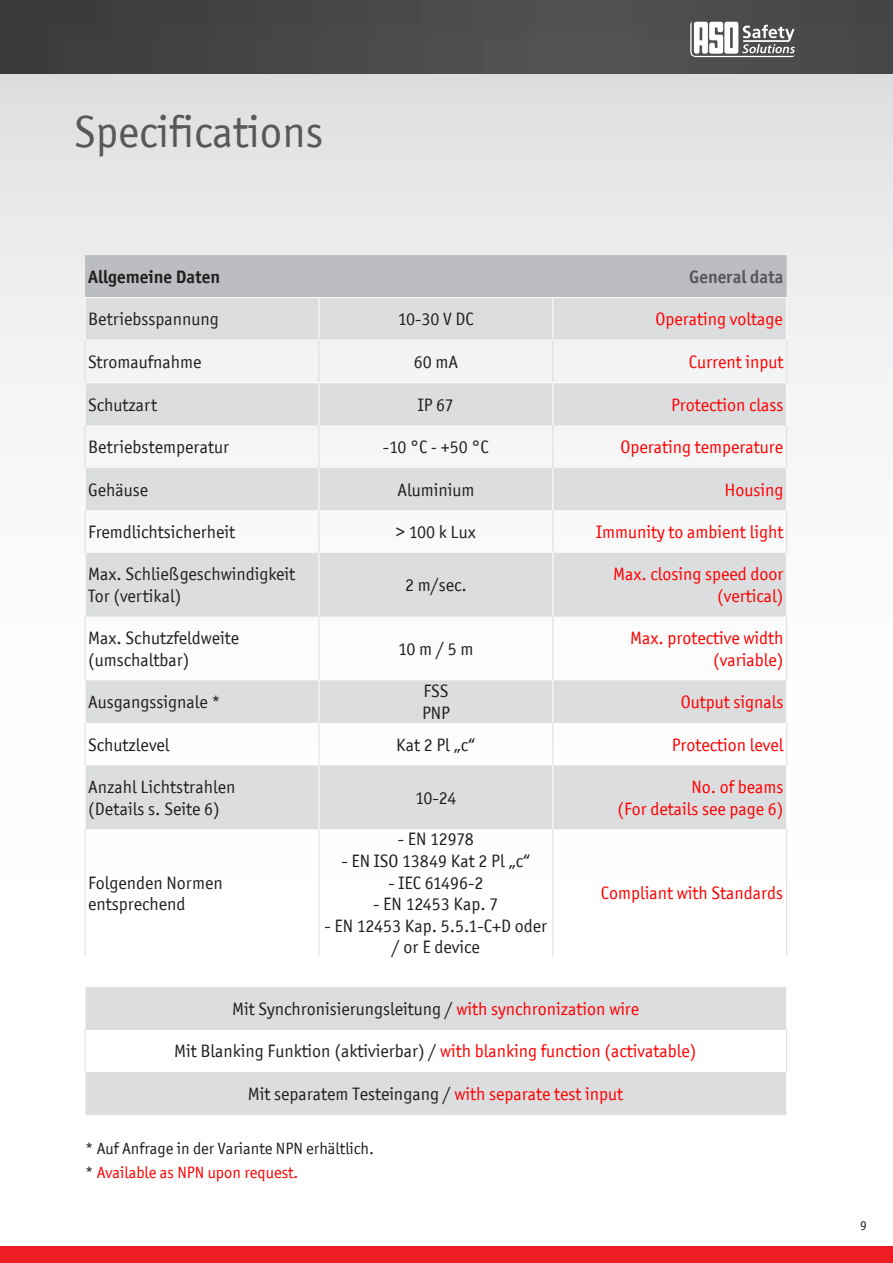
<style>
.page{position:relative;width:893px;height:1263px;background:#fff}
.page>*{position:absolute;margin:0;border:0;box-sizing:border-box;transform-origin:0 0}
.t1{font:45px "Officina San ITC";color:#57585a}
.t2{font:18px/21.6px "Officina San ITC";color:#231f20}
.t3{font:18px/21.6px "Officina San ITC";color:#f00;text-align:right}
.t4{font:700 18px "Officina San ITC";color:#231f20}
.t5{font:700 18px "Officina San ITC";color:#57585a}
.t6{font:16.5px/24px "Officina San ITC";color:#231f20}
.t7{font:13.5px "Officina San ITC";color:#231f20}
.s1{font-family:"Calibri"}
.s2{color:#f00}
</style>
<div class="page">
<div style="left:0;top:74px;width:893px;height:1189px;background:linear-gradient(to bottom,#e9e9eb,#fff)"></div>
<div style="left:0;top:1246px;width:893px;height:17px;background:#ee1d23"></div>
<div style="left:0;top:0;width:893px;height:74px;background:linear-gradient(to right,#403f41,#515153)"></div>
<svg style="left:690px;top:21px;width:105px;height:36px"></svg>
<div style="left:85px;top:255px;width:702px;height:42px;background:#bcbdc0"></div>
<svg style="left:86px;top:298px;width:700px;height:127px;fill:#dcdddf"></svg>
<div style="left:86px;top:468px;width:700px;height:42px;background:#dcdddf"></div>
<svg style="left:86px;top:553px;width:700px;height:276px;fill:#dcdddf"></svg>
<hr style="left:85px;top:297px;width:234px;height:1px;background:#fff">
<hr style="left:85px;top:298px;width:1px;height:42px;background:#fff">
<hr style="left:319px;top:297px;width:234px;height:1px;background:#fff">
<hr style="left:319px;top:298px;width:1px;height:42px;background:#fff">
<hr style="left:553px;top:297px;width:234px;height:1px;background:#fff">
<hr style="left:552px;top:298px;width:1px;height:42px;background:#fff">
<hr style="left:786px;top:298px;width:1px;height:42px;background:#fff">
<hr style="left:85px;top:340px;width:234px;height:1px;background:#fff">
<hr style="left:319px;top:340px;width:234px;height:1px;background:#fff">
<hr style="left:553px;top:340px;width:234px;height:1px;background:#fff">
<hr style="left:85px;top:382px;width:234px;height:1px;background:#fff">
<hr style="left:319px;top:382px;width:234px;height:1px;background:#fff">
<hr style="left:553px;top:382px;width:234px;height:1px;background:#fff">
<hr style="left:85px;top:341px;width:1px;height:41px;background:#dcdddf">
<hr style="left:319px;top:341px;width:1px;height:41px;background:#dcdddf">
<hr style="left:552px;top:341px;width:1px;height:41px;background:#dcdddf">
<hr style="left:786px;top:341px;width:1px;height:41px;background:#dcdddf">
<hr style="left:85px;top:383px;width:1px;height:42px;background:#fff">
<hr style="left:319px;top:383px;width:1px;height:42px;background:#fff">
<hr style="left:552px;top:383px;width:1px;height:42px;background:#fff">
<hr style="left:786px;top:383px;width:1px;height:42px;background:#fff">
<hr style="left:85px;top:425px;width:1px;height:43px;background:#dcdddf">
<hr style="left:319px;top:425px;width:1px;height:43px;background:#dcdddf">
<hr style="left:552px;top:425px;width:1px;height:43px;background:#dcdddf">
<hr style="left:786px;top:425px;width:1px;height:43px;background:#dcdddf">
<hr style="left:85px;top:468px;width:1px;height:42px;background:#fff">
<hr style="left:319px;top:468px;width:1px;height:42px;background:#fff">
<hr style="left:552px;top:468px;width:1px;height:42px;background:#fff">
<hr style="left:786px;top:468px;width:1px;height:42px;background:#fff">
<hr style="left:85px;top:510px;width:1px;height:43px;background:#dcdddf">
<hr style="left:319px;top:510px;width:1px;height:43px;background:#dcdddf">
<hr style="left:552px;top:510px;width:1px;height:43px;background:#dcdddf">
<hr style="left:786px;top:510px;width:1px;height:43px;background:#dcdddf">
<hr style="left:85px;top:553px;width:1px;height:64px;background:#fff">
<hr style="left:786px;top:553px;width:1px;height:64px;background:#fff">
<hr style="left:319px;top:553px;width:1px;height:64px;background:#fff">
<hr style="left:552px;top:553px;width:1px;height:64px;background:#fff">
<hr style="left:85px;top:617px;width:1px;height:63px;background:#dcdddf">
<hr style="left:319px;top:617px;width:1px;height:63px;background:#dcdddf">
<hr style="left:552px;top:617px;width:1px;height:63px;background:#dcdddf">
<hr style="left:786px;top:617px;width:1px;height:63px;background:#dcdddf">
<hr style="left:85px;top:680px;width:1px;height:43px;background:#fff">
<hr style="left:319px;top:680px;width:1px;height:43px;background:#fff">
<hr style="left:552px;top:680px;width:1px;height:43px;background:#fff">
<hr style="left:786px;top:680px;width:1px;height:43px;background:#fff">
<hr style="left:85px;top:723px;width:1px;height:42px;background:#dcdddf">
<hr style="left:319px;top:723px;width:1px;height:42px;background:#dcdddf">
<hr style="left:552px;top:723px;width:1px;height:42px;background:#dcdddf">
<hr style="left:786px;top:723px;width:1px;height:42px;background:#dcdddf">
<hr style="left:85px;top:765px;width:1px;height:64px;background:#fff">
<hr style="left:319px;top:765px;width:1px;height:64px;background:#fff">
<hr style="left:552px;top:765px;width:1px;height:64px;background:#fff">
<hr style="left:786px;top:765px;width:1px;height:64px;background:#fff">
<hr style="left:85px;top:829px;width:1px;height:128px;background:#dcdddf">
<hr style="left:319px;top:829px;width:1px;height:128px;background:#dcdddf">
<hr style="left:552px;top:829px;width:1px;height:128px;background:#dcdddf">
<hr style="left:786px;top:829px;width:1px;height:128px;background:#dcdddf">
<div style="left:85px;top:987px;width:702px;height:42px;background:#dcdddf"></div>
<div style="left:85px;top:1072px;width:702px;height:42px;background:#dcdddf"></div>
<hr style="left:85px;top:987px;width:1px;height:42px;background:#fff">
<hr style="left:786px;top:987px;width:1px;height:42px;background:#fff">
<hr style="left:85px;top:1029px;width:1px;height:43px;background:#dcdddf">
<hr style="left:786px;top:1029px;width:1px;height:43px;background:#dcdddf">
<hr style="left:85px;top:1072px;width:1px;height:42px;background:#fff">
<hr style="left:786px;top:1072px;width:1px;height:42px;background:#fff">
<p class="t1" style="left:74px;top:106px;width:251px">Specifications</p>
<p class="t4" style="left:88px;top:266px;width:133px">Allgemeine Daten</p>
<p class="t5" style="left:689px;top:266px;width:96px">General data</p>
<p class="t2" style="left:88px;top:308px;width:132px">Betriebsspannung</p>
<p class="t2" style="left:398px;top:308px;width:78px">10-30 V DC</p>
<p class="t3" style="left:655px;top:308px;width:129px">Operating voltage</p>
<p class="t2" style="left:88px;top:351px;width:115px">Stromaufnahme</p>
<p class="t2" style="left:414px;top:351px;width:46px">60 mA</p>
<p class="t3" style="left:689px;top:351px;width:96px">Current input</p>
<p class="t2" style="left:88px;top:393px;width:70px">Schutzart</p>
<p class="t2" style="left:418px;top:393px;width:38px">IP 67</p>
<p class="t3" style="left:671px;top:393px;width:114px">Protection class</p>
<p class="t2" style="left:88px;top:436px;width:142px">Betriebstemperatur</p>
<p class="t2" style="left:383px;top:436px;width:107px">-10 °C <span class="s1">- +</span>50 °C</p>
<p class="t3" style="left:620px;top:436px;width:164px">Operating temperature</p>
<p class="t2" style="left:88px;top:479px;width:62px">Gehäuse</p>
<p class="t2" style="left:397px;top:479px;width:78px">Aluminium</p>
<p class="t3" style="left:724px;top:479px;width:61px">Housing</p>
<p class="t2" style="left:88px;top:521px;width:148px">Fremdlichtsicherheit</p>
<p class="t2" style="left:396px;top:521px;width:81px">&gt; 100 k Lux</p>
<p class="t3" style="left:596px;top:521px;width:189px">Immunity to ambient light</p>
<p class="t2" style="left:88px;top:563px;width:208px">Max. Schließgeschwindigkeit<br>Tor (vertikal)</p>
<p class="t2" style="left:405px;top:574px;width:63px">2 m/sec.</p>
<p class="t3" style="left:613px;top:563px;width:172px">Max. closing speed door (vertical)</p>
<p class="t2" style="left:88px;top:627px;width:152px">Max. Schutzfeldweite</p>
<p class="t2" style="left:88px;top:649px;width:103px">(umschaltbar)</p>
<p class="t2" style="left:398px;top:638px;width:77px">10 m / 5 m</p>
<p class="t3" style="left:630px;top:627px;width:155px">Max. protective width (variable)</p>
<p class="t2" style="left:88px;top:691px;width:134px">Ausgangssignale *</p>
<p class="t2" style="left:423px;top:680px;width:27px">FSS</p>
<p class="t2" style="left:422px;top:702px;width:29px">PNP</p>
<p class="t3" style="left:681px;top:691px;width:104px">Output signals</p>
<p class="t2" style="left:88px;top:734px;width:83px">Schutzlevel</p>
<p class="t2" style="left:396px;top:734px;width:81px">Kat 2 Pl „c“</p>
<p class="t3" style="left:672px;top:734px;width:113px">Protection level</p>
<p class="t2" style="left:88px;top:776px;width:149px">Anzahl Lichtstrahlen (Details s. Seite 6)</p>
<p class="t2" style="left:415px;top:787px;width:43px">10-24</p>
<p class="t3" style="left:617px;top:776px;width:168px">No. of beams<br>(For details see page 6)</p>
<p class="t2" style="left:88px;top:872px;width:136px">Folgenden Normen</p>
<p class="t2" style="left:88px;top:893px;width:99px">entsprechend</p>
<p class="t2" style="left:398px;top:828px;width:77px">- EN 12978</p>
<p class="t2" style="left:341px;top:850px;width:191px">- EN ISO 13849 Kat 2 Pl „c“</p>
<p class="t2" style="left:388px;top:872px;width:97px">- IEC 61496-2</p>
<p class="t2" style="left:373px;top:893px;width:127px">- EN 12453 Kap. 7</p>
<p class="t2" style="left:325px;top:915px;width:224px;text-align:center">- EN 12453 Kap. 5.5.1-C+D oder / or E device</p>
<p class="t3" style="left:601px;top:882px;width:184px">Compliant with Standards</p>
<p class="t2" style="left:232px;top:998px;width:409px">Mit Synchronisierungsleitung / <span class="s2">with synchronization wire</span></p>
<p class="t2" style="left:174px;top:1040px;width:524px">Mit Blanking Funktion (aktivierbar) / <span class="s2">with blanking function (activatable)</span></p>
<p class="t2" style="left:248px;top:1083px;width:377px">Mit separatem Testeingang / <span class="s2">with separate test input</span></p>
<p class="t6" style="left:85px;top:1136px;width:291px">* Auf Anfrage in der Variante NPN erhältlich. * <span class="s2">Available as NPN upon request.</span></p>
<p class="t7" style="left:860px;top:1218px;width:8px">9</p>
</div>
